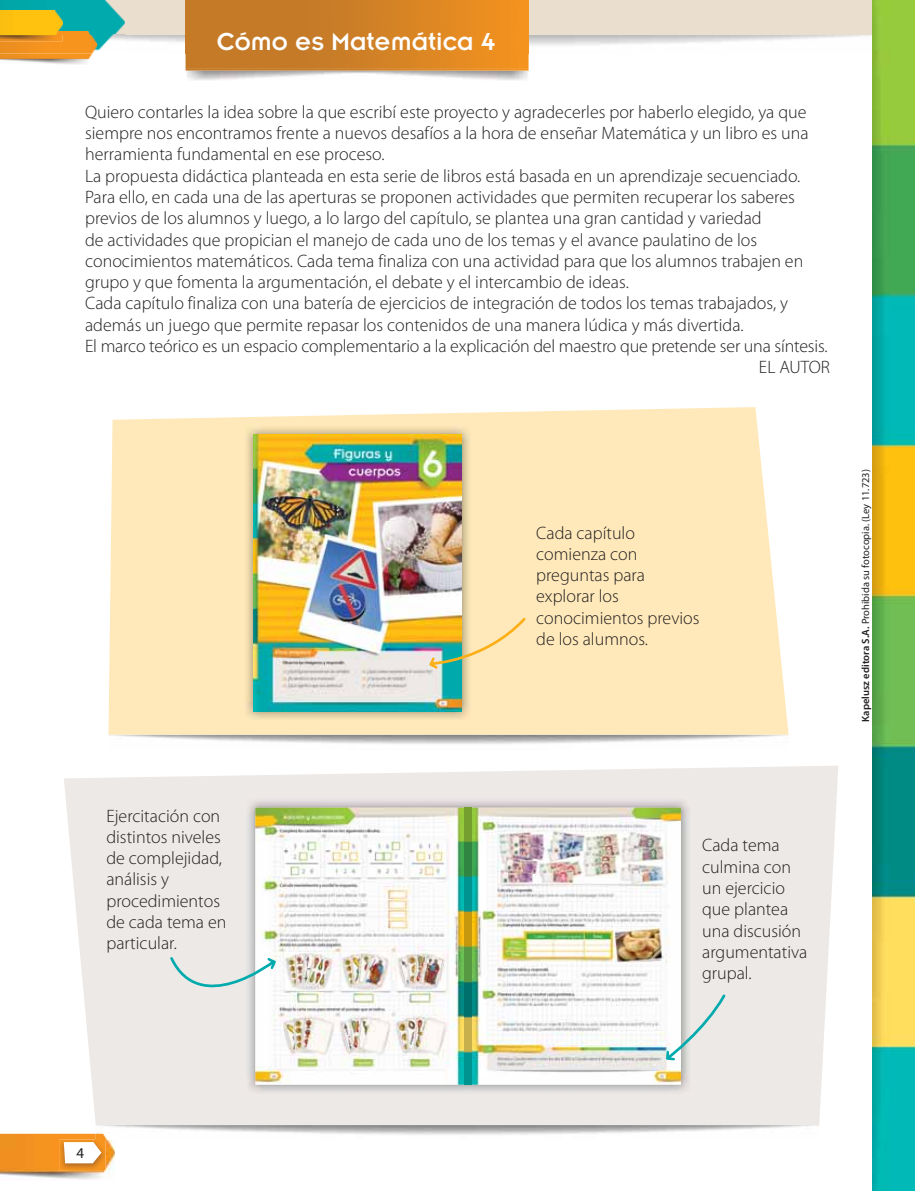
<style>
.page{position:relative;width:915px;height:1191px;background:#fff}
.page>*{position:absolute;margin:0;border:0;box-sizing:border-box;transform-origin:0 0}
.t1{font:27px "Insignia LT Std";color:#fff}
.t2{font:300 18px/21.3px "Myriad Pro";color:#231f20}
.t3{font:15px "Myriad Pro";color:#231f20}
.t4{font:10.5px "Myriad Pro";color:#231f20}
.s1{font-weight:600}
</style>
<div class="page">
<img style="left:125px;top:34px;width:747px;height:20px">
<div style="left:0;top:0;width:893px;height:34px;background:#eadece"></div>
<img style="left:97px;top:34px;width:28px;height:17px">
<img style="left:0;top:0;width:125px;height:34px">
<img style="left:185px;top:54px;width:343px;height:15px">
<img style="left:185px;top:0;width:343px;height:54px">
<img style="left:185px;top:69px;width:343px;height:2px">
<img style="left:0;top:34px;width:97px;height:31px">
<img style="left:62px;top:32px;width:35px;height:2px">
<img style="left:0;top:11px;width:62px;height:30px">
<svg style="left:64px;top:766px;width:774px;height:359px;background:#eeebe8"></svg>
<svg style="left:108px;top:407px;width:680px;height:327px;background:#feeabe"></svg>
<img style="left:246px;top:798px;width:444px;height:296px">
<img style="left:255px;top:807px;width:425px;height:277px">
<img style="left:244px;top:425px;width:227px;height:295px">
<img style="left:253px;top:435px;width:208px;height:276px">
<svg style="left:429px;top:615px;width:99px;height:53px;background:#e0d293"></svg>
<svg style="left:665px;top:992px;width:62px;height:68px"></svg>
<svg style="left:168px;top:954px;width:108px;height:63px"></svg>
<img style="left:464px;top:807px;width:7px;height:277px">
<img style="left:872px;top:0;width:42px;height:1190px">
<img style="left:0;top:1133px;width:115px;height:47px">
<img style="left:96px;top:1133px;width:19px;height:7px">
<img style="left:59px;top:1139px;width:47px;height:31px">
<svg style="left:60px;top:1139px;width:46px;height:24px"></svg>
<h1 class="t1" style="left:217px;top:25px;width:279px">Cómo es Matemática 4</h1>
<p class="t2" style="left:85px;top:103px;width:722px">Quiero contarles la idea sobre la que escribí este proyecto y agradecerles por haberlo elegido, ya que</p>
<p class="t2" style="left:85px;top:124px;width:724px">siempre nos encontramos frente a nuevos desafíos a la hora de enseñar Matemática y un libro es una</p>
<p class="t2" style="left:85px;top:146px;width:301px">herramienta fundamental en ese proceso.</p>
<p class="t2" style="left:85px;top:167px;width:716px">La propuesta didáctica planteada en esta serie de libros está basada en un aprendizaje secuenciado.</p>
<p class="t2" style="left:85px;top:188px;width:711px">Para ello, en cada una de las aperturas se proponen actividades que permiten recuperar los saberes</p>
<p class="t2" style="left:85px;top:209px;width:678px">previos de los alumnos y luego, a lo largo del capítulo, se plantea una gran cantidad y variedad</p>
<p class="t2" style="left:85px;top:231px;width:673px">de actividades que propician el manejo de cada uno de los temas y el avance paulatino de los</p>
<p class="t2" style="left:85px;top:252px;width:719px">conocimientos matemáticos. Cada tema finaliza con una actividad para que los alumnos trabajen en</p>
<p class="t2" style="left:85px;top:273px;width:545px">grupo y que fomenta la argumentación, el debate y el intercambio de ideas.</p>
<p class="t2" style="left:85px;top:294px;width:704px">Cada capítulo finaliza con una batería de ejercicios de integración de todos los temas trabajados, y</p>
<p class="t2" style="left:85px;top:316px;width:660px">además un juego que permite repasar los contenidos de una manera lúdica y más divertida.</p>
<p class="t2" style="left:85px;top:337px;width:743px">El marco teórico es un espacio complementario a la explicación del maestro que pretende ser una síntesis.</p>
<p class="t2" style="left:758px;top:358px;width:72px">EL AUTOR</p>
<p class="t2" style="left:106px;top:807px;width:121px">Ejercitación con distintos niveles de complejidad, análisis y procedimientos de cada tema en particular.</p>
<p class="t2" style="left:536px;top:524px;width:165px">Cada capítulo comienza con preguntas para explorar los conocimientos previos de los alumnos.</p>
<p class="t2" style="left:702px;top:836px;width:107px">Cada tema culmina con un ejercicio que plantea una discusión argumentativa grupal.</p>
<p class="t4" style="left:861px;top:721px;width:254px;rotate:-90deg"><span class="s1">Kapelusz editora S.A.</span> Prohibida su fotocopia. (Ley 11.723)</p>
<p class="t3" style="left:76px;top:1147px;width:9px">4</p>
</div>
